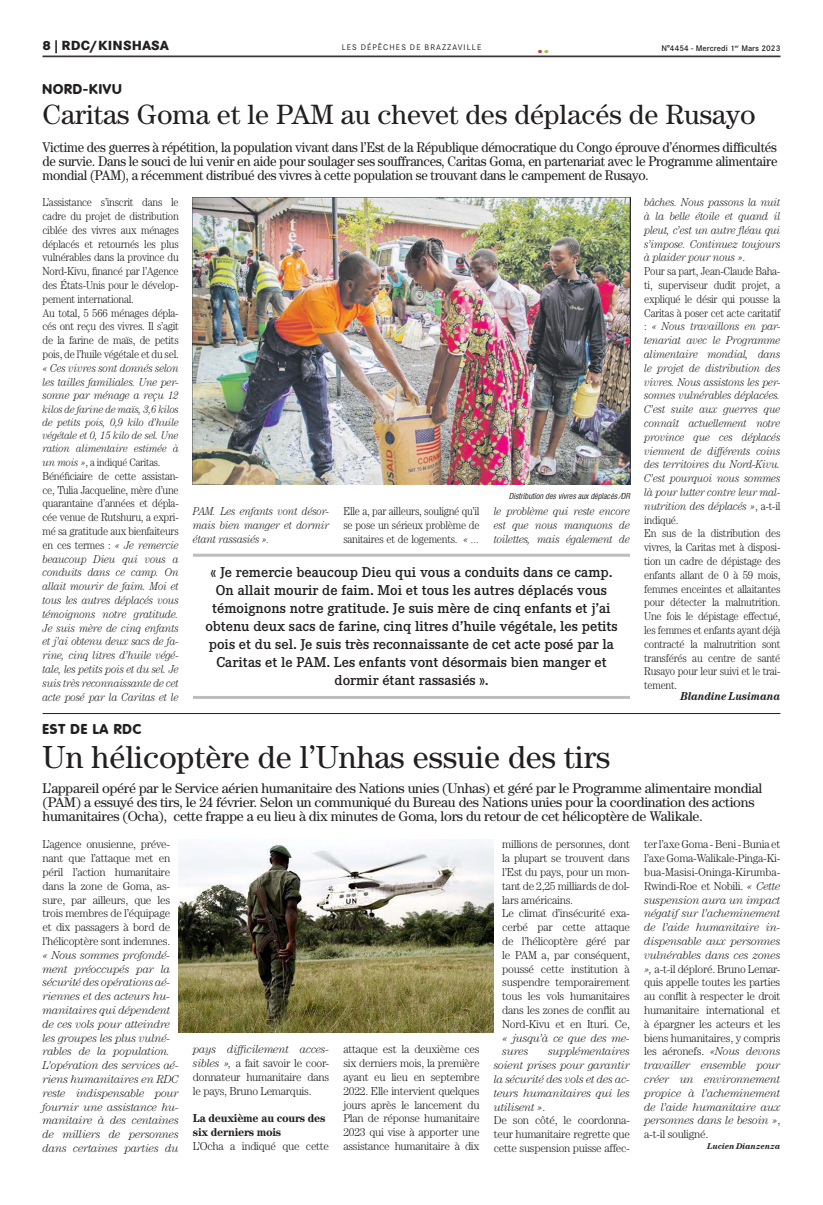
<style>
.page{position:relative;width:823px;height:1205px;background:#fff}
.page>*{position:absolute;margin:0;border:0;box-sizing:border-box;transform-origin:0 0}
.t1{font:32px "Century";color:#231f20}
.t2{font:28px "Century";color:#231f20}
.t3{font:800 18px "Corporate SBQ";color:#be483b}
.t4{font:500 14px/18px "Corporate EBQ";color:#231f20;text-align:center}
.t5{font:14px/14px "Century";letter-spacing:-.02em;color:#231f20;text-align:justify;scale:.93 1}
.t6{font:14px/14px "Century";letter-spacing:-.02em;color:#231f20}
.t7{font:800 14px "Corporate Rounded";letter-spacing:.06em;color:#231f20}
.t8{font:800 13px "Corporate SBQ";letter-spacing:.01em;color:#231f20}
.t9{font:italic 300 11.5px/13.8px "Century";letter-spacing:-.025em;color:#231f20;text-align:justify;scale:.9 1}
.t10{font:300 11.5px/13.8px "Century";letter-spacing:-.025em;color:#231f20;text-align:justify}
.t11{font:italic 300 11.5px/13.8px "Century";letter-spacing:-.025em;color:#231f20}
.t12{font:300 11.5px/13.8px "Century";letter-spacing:-.025em;color:#231f20;scale:.9 1}
.t13{font:700 11.5px/13.8px "Century";letter-spacing:-.025em;color:#231f20}
.t14{font:italic 700 11.5px "Century";color:#231f20;scale:.9 1}
.t15{font:italic 300 11px/13.4px "Century";letter-spacing:-.025em;color:#231f20;text-align:justify;scale:.9 1}
.t16{font:italic 700 8.5px "Century";color:#231f20}
.t17{font:italic 8px "Corporate Condensed";color:#231f20}
.t18{font:500 8px "Corporate SBQ";color:#231f20}
.t19{font:8px "Corporate SBQ";letter-spacing:.135em;color:#231f20}
.s1{color:#99ca3b}
.s2{font-size:11px}
.s3{font-style:normal}
.s4{font-style:italic}
</style>
<div class="page">
<hr style="left:43px;top:56px;width:737px;height:1px;background:#231f20">
<hr style="left:43px;top:713px;width:737px;height:1px;background:#231f20">
<img style="left:193px;top:197px;width:436px;height:287px">
<hr style="left:193px;top:554px;width:436px;height:3px;background:#bcbdc0">
<hr style="left:193px;top:696px;width:436px;height:3px;background:#bcbdc0">
<img style="left:179px;top:841px;width:314px;height:192px">
<p class="t8" style="left:43px;top:38px;width:128px">8 | RDC/KINSHASA</p>
<p class="t19" style="left:341px;top:43px;width:141px">LES DÉPÊCHES DE BRAZZAVILLE</p>
<h3 class="t3" style="left:537px;top:35px;width:13px">.<span class="s1">.</span></h3>
<p class="t18" style="left:661px;top:43px;width:120px">N°4454 - Mercredi 1<sup>er</sup> Mars 2023</p>
<p class="t7" style="left:43px;top:81px;width:81px">NORD-KIVU</p>
<h2 class="t2" style="left:43px;top:98px;width:714px">Caritas Goma et le PAM au chevet des déplacés de Rusayo</h2>
<p class="t5" style="left:43px;top:140px;width:791px">Victime des guerres à répétition, la population vivant dans l’Est de la République démocratique du Congo éprouve d’énormes difficultés de survie. Dans le souci de lui venir en aide pour soulager ses souffrances, Caritas Goma, en partenariat avec le Programme alimentaire mondial (PAM), a récemment distribué des vivres à cette population se trouvant dans le campement de Rusayo.</p>
<p class="t12" style="left:43px;top:195px;width:153px">L’assistance s’inscrit dans le cadre du projet de distribution ciblée des vivres aux ménages déplacés et retournés les plus vulnérables dans la province du<br>Nord-Kivu, financé par l’Agence des États-Unis pour le dévelop&shy;pement international.<br>Au total, 5 566 ménages dépla&shy;cés ont reçu des vivres. Il s’agit de la farine de maïs, de petits pois, de l’huile végétale et du sel.</p>
<p class="t9" style="left:43px;top:361px;width:153px">« Ces vivres sont donnés selon les tailles familiales. Une per&shy;sonne par ménage a reçu <span class="s2">12</span></p>
<p class="t15" style="left:43px;top:402px;width:153px">kilos de farine de maïs, 3,6 kilos de petits pois, 0,9 kilo d’huile végétale et 0, 15 kilo de sel. Une ration alimentaire estimée à un mois »<span class="s3">, a indiqué Caritas.</span></p>
<p class="t9" style="left:43px;top:469px;width:153px"><span class="s3">Bénéficiaire de cette assistan&shy;ce, Tulia Jacqueline, mère d’une quarantaine d’années et dépla&shy;cée venue de Rutshuru, a expri&shy;mé sa gratitude aux bienfaiteurs en ces termes :</span> « Je remercie beaucoup Dieu qui vous a conduits dans ce camp. On allait mourir de faim. Moi et tous les autres déplacés vous témoignons notre gratitude.<br>Je suis mère de cinq enfants et j’ai obtenu deux sacs de fa&shy;rine, cinq litres d’huile végé&shy;tale, les petits pois et du sel. Je suis très reconnaissante de cet acte posé par la Caritas et le</p>
<p class="t17" style="left:508px;top:491px;width:123px">Distribution des vivres aux déplacés /DR</p>
<p class="t9" style="left:193px;top:504px;width:153px">PAM. Les enfants vont désor&shy;mais bien manger et dormir étant rassasiés ».</p>
<p class="t12" style="left:343px;top:504px;width:153px;text-align:justify">Elle a, par ailleurs, souligné qu’il se pose un sérieux problème de sanitaires et de logements. <span class="s4">« ...</span></p>
<p class="t9" style="left:493px;top:504px;width:153px">le problème qui reste encore est que nous manquons de toilettes, mais également de</p>
<p class="t4" style="left:205px;top:563px;width:413px">« Je remercie beaucoup Dieu qui vous a conduits dans ce camp.<br>On allait mourir de faim. Moi et tous les autres déplacés vous témoignons notre gratitude. Je suis mère de cinq enfants et j’ai obtenu deux sacs de farine, cinq litres d’huile végétale, les petits pois et du sel. Je suis très reconnaissante de cet acte posé par la Caritas et le PAM. Les enfants vont désormais bien manger et dormir étant rassasiés ».</p>
<p class="t9" style="left:643px;top:195px;width:153px;text-align:left">bâches. Nous passons la nuit à la belle étoile et quand il pleut, c’est un autre fléau qui s’impose. Continuez toujours à plaider pour nous »<span class="s3">.<br>Pour sa part, Jean-Claude Baha&shy;ti, superviseur dudit projet, a expliqué le désir qui pousse la<br>Caritas à poser cet acte caritatif :</span> « Nous travaillons en par&shy;tenariat avec le Programme alimentaire mondial, dans le projet de distribution des vivres. Nous assistons les per&shy;sonnes vulnérables déplacées.<br>C’est suite aux guerres que connaît actuellement notre province que ces déplacés viennent de différents coins des territoires du Nord-Kivu.<br>C’est pourquoi nous sommes là pour lutter contre leur mal&shy;nutrition des déplacés »<span class="s3">, a-t-il indiqué.<br>En sus de la distribution des vivres, la Caritas met à disposi&shy;tion un cadre de dépistage des enfants allant de 0 à 59 mois, femmes enceintes et allaitantes pour détecter la malnutrition.<br>Une fois le dépistage effectué, les femmes et enfants ayant déjà contracté la malnutrition sont transférés au centre de santé<br>Rusayo pour leur suivi et le trai&shy;tement.</span></p>
<p class="t14" style="left:680px;top:689px;width:113px">Blandine Lusimana</p>
<p class="t7" style="left:43px;top:721px;width:100px">EST DE LA RDC</p>
<h1 class="t1" style="left:43px;top:738px;width:569px">Un hélicoptère de l’Unhas essuie des tirs</h1>
<p class="t6" style="left:43px;top:781px;width:721px">L’appareil opéré par le Service aérien humanitaire des Nations unies (Unhas) et géré par le Programme alimentaire mondial (PAM) a essuyé des tirs, le 24 février. Selon un communiqué du Bureau des Nations unies pour la coordination des actions humanitaires (Ocha), cette frappe a eu lieu à dix minutes de Goma, lors du retour de cet hélicoptère de Walikale.</p>
<p class="t10" style="left:43px;top:837px;width:129px">L’agence onusienne, préve&shy;nant que l’attaque met en péril l’action humanitaire dans la zone de Goma, as&shy;sure, par ailleurs, que les trois membres de l’équipage et dix passagers à bord de l’hélicoptère sont indemnes.</p>
<p class="t11" style="left:43px;top:948px;width:138px">« Nous sommes profondé&shy;ment préoccupés par la sécurité des opérations aé&shy;riennes et des acteurs hu&shy;manitaires qui dépendent de ces vols pour atteindre les groupes les plus vulné&shy;rables de la population.<br>L’opération des services aé&shy;riens humanitaires en RDC reste indispensable pour fournir une assistance hu&shy;manitaire à des centaines de milliers de personnes dans certaines parties du</p>
<p class="t10" style="left:193px;top:1042px;width:138px"><span class="s4">pays difficilement acces&shy;sibles »,</span> a fait savoir le coor&shy;donnateur humanitaire dans le pays, Bruno Lemarquis.</p>
<p class="t13" style="left:193px;top:1111px;width:134px">La deuxième au cours des six derniers mois</p>
<p class="t10" style="left:193px;top:1139px;width:138px">L’Ocha a indiqué que cette</p>
<p class="t10" style="left:343px;top:1042px;width:138px">attaque est la deuxième ces six derniers mois, la première ayant eu lieu en septembre 2022. Elle intervient quelques jours après le lancement du Plan de réponse humanitaire 2023 qui vise à apporter une assistance humanitaire à dix</p>
<p class="t10" style="left:502px;top:837px;width:129px;text-align:left">millions de personnes, dont la plupart se trouvent dans l’Est du pays, pour un mon&shy;tant de 2,25 milliards de dol&shy;lars américains.<br>Le climat d’insécurité exa&shy;cerbé par cette attaque de l’hélicoptère géré par le PAM a, par conséquent, poussé cette institution à suspendre temporairement tous les vols humanitaires dans les zones de conflit au<br>Nord-Kivu et en Ituri. Ce,</p>
<p class="t11" style="left:502px;top:1030px;width:129px">« jusqu’à ce que des me&shy;sures</p>
<p class="t11" style="left:493px;top:1044px;width:138px;text-indent:54px">supplémentaires soient prises pour garantir la sécurité des vols et des ac&shy;teurs humanitaires qui les utilisent »<span class="s3">.<br>De son côté, le coordonna&shy;teur humanitaire regrette que cette suspension puisse affec-</span></p>
<p class="t10" style="left:643px;top:837px;width:138px">ter l’axe Goma - Beni - Bunia et l’axe Goma-Walikale-Pinga-Ki&shy;bua-Masisi-Oninga-Kirumba-Rwindi-Roe et Nobili. <span class="s4">« Cette suspension aura un impact négatif sur l’acheminement de l’aide humanitaire in&shy;dispensable aux personnes vulnérables dans ces zones »,</span> a-t-il déploré. Bruno Lemar&shy;quis appelle toutes les parties au conflit à respecter le droit humanitaire international et à épargner les acteurs et les biens humanitaires, y compris les aéronefs. <span class="s4">«Nous devons travailler ensemble pour créer un environnement propice à l’acheminement de l’aide humanitaire aux personnes dans le besoin »</span>, a-t-il souligné.</p>
<p class="t16" style="left:706px;top:1141px;width:75px">Lucien Dianzenza</p>
</div>
